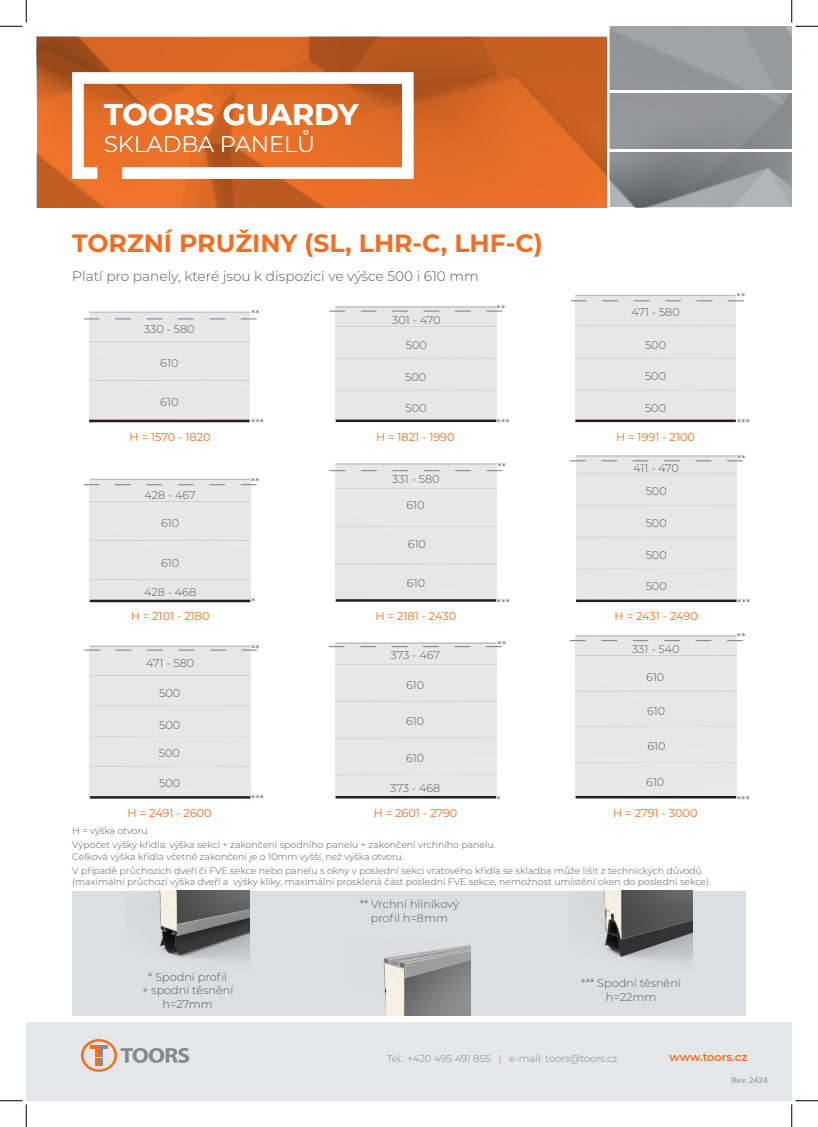
<style>
.page{position:relative;width:818px;height:1127px;background:#fff}
.page>*{position:absolute;margin:0;border:0;box-sizing:border-box;transform-origin:0 0}
.t1{font:700 30px "Montserrat";color:#fff}
.t2{font:700 25px "Montserrat";color:#f36e21}
.t3{font:300 22.5px "Montserrat";color:#fff}
.t4{font:300 13.75px "Montserrat";color:#57585a}
.No_Spacing{font:300 11.25px/13.5px "Montserrat";color:#57585a;text-align:center}
.t5{font:11.25px "Montserrat";color:#f36e21}
.t6{font:600 11.25px "Montserrat";letter-spacing:-.005em;color:#f36e21}
.t7{font:300 10px "Montserrat";letter-spacing:-.005em;color:#808285}
.No_Spacing-2{font:300 9.38px/11.2px "Montserrat";color:#57585a}
.t8{font:600 8.75px "Myriad Pro";color:#a1a3a6}
.s1{color:#f36e21}
</style>
<div class="page">
<img style="left:37px;top:37px;width:569px;height:170px">
<div style="left:26px;top:1022px;width:766px;height:78px;background:#e6e7e9"></div>
<svg style="left:81px;top:1039px;width:108px;height:32px"></svg>
<img style="left:610px;top:152px;width:182px;height:55px">
<div style="left:72px;top:890px;width:674px;height:125px;background:#dddee0"></div>
<img style="left:383px;top:945px;width:88px;height:70px">
<img style="left:569px;top:890px;width:124px;height:72px">
<img style="left:125px;top:890px;width:124px;height:71px">
<hr style="left:89px;top:419px;width:161px;height:3px;background:#231f20">
<hr style="left:89px;top:311px;width:161px;height:2px;background:#bcbdc0">
<svg style="left:84px;top:318px;width:172px;height:1px"></svg>
<hr style="left:90px;top:599px;width:160px;height:3px;background:#231f20">
<hr style="left:90px;top:478px;width:160px;height:2px;background:#bcbdc0">
<svg style="left:84px;top:484px;width:172px;height:1px"></svg>
<hr style="left:336px;top:599px;width:160px;height:2px;background:#231f20">
<hr style="left:336px;top:463px;width:160px;height:1px;background:#bcbdc0">
<svg style="left:329px;top:470px;width:173px;height:1px"></svg>
<hr style="left:90px;top:796px;width:160px;height:2px;background:#231f20">
<hr style="left:90px;top:645px;width:160px;height:1px;background:#bcbdc0">
<svg style="left:84px;top:649px;width:173px;height:1px"></svg>
<hr style="left:576px;top:795px;width:160px;height:3px;background:#231f20">
<hr style="left:576px;top:635px;width:160px;height:1px;background:#bcbdc0">
<svg style="left:570px;top:640px;width:173px;height:1px"></svg>
<hr style="left:336px;top:795px;width:160px;height:3px;background:#231f20">
<svg style="left:329px;top:646px;width:173px;height:1px"></svg>
<hr style="left:336px;top:642px;width:160px;height:1px;background:#bcbdc0">
<hr style="left:576px;top:599px;width:160px;height:3px;background:#231f20">
<svg style="left:570px;top:460px;width:173px;height:1px"></svg>
<hr style="left:576px;top:455px;width:161px;height:1px;background:#bcbdc0">
<hr style="left:336px;top:419px;width:160px;height:3px;background:#231f20">
<hr style="left:336px;top:306px;width:160px;height:1px;background:#bcbdc0">
<svg style="left:329px;top:310px;width:173px;height:1px"></svg>
<hr style="left:575px;top:419px;width:161px;height:3px;background:#231f20">
<svg style="left:571px;top:300px;width:173px;height:1px"></svg>
<hr style="left:575px;top:295px;width:161px;height:1px;background:#bcbdc0">
<svg style="left:67px;top:67px;width:352px;height:117px"></svg>
<svg style="left:0;top:0;width:27px;height:27px"></svg>
<svg style="left:0;top:1100px;width:27px;height:26px"></svg>
<svg style="left:791px;top:0;width:27px;height:27px"></svg>
<svg style="left:791px;top:1100px;width:27px;height:26px"></svg>
<h1 class="t1" style="left:104px;top:92px;width:256px">TOORS GUARDY</h1>
<h3 class="t3" style="left:104px;top:128px;width:212px">SKLADBA PANELŮ</h3>
<p class="t2" style="left:72px;top:225px;width:472px">TORZNÍ PRUŽINY (SL, LHR-C, LHF-C)</p>
<p class="t4" style="left:72px;top:267px;width:408px">Platí pro panely, které jsou k dispozici ve výšce 500 i 610 mm</p>
<p class="No_Spacing" style="left:144px;top:321px;width:52px">330 - 580</p>
<p class="No_Spacing" style="left:160px;top:356px;width:20px">610</p>
<p class="No_Spacing" style="left:160px;top:394px;width:20px">610</p>
<p class="t5" style="left:130px;top:429px;width:82px">H = 1570 - 1820</p>
<p class="No_Spacing" style="left:144px;top:487px;width:53px">428 - 467</p>
<p class="No_Spacing" style="left:161px;top:516px;width:20px">610</p>
<p class="No_Spacing" style="left:161px;top:555px;width:20px">610</p>
<p class="No_Spacing" style="left:144px;top:585px;width:54px">428 - 468</p>
<p class="t5" style="left:131px;top:608px;width:80px">H = 2101 - 2180</p>
<p class="No_Spacing" style="left:146px;top:655px;width:50px">471 - 580</p>
<p class="No_Spacing" style="left:159px;top:685px;width:23px">500</p>
<p class="No_Spacing" style="left:159px;top:717px;width:23px">500</p>
<p class="No_Spacing" style="left:159px;top:745px;width:23px">500</p>
<p class="No_Spacing" style="left:159px;top:775px;width:23px">500</p>
<p class="t5" style="left:128px;top:805px;width:86px">H = 2491 - 2600</p>
<p class="No_Spacing" style="left:251px;top:307px;width:10px">**</p>
<p class="No_Spacing" style="left:251px;top:415px;width:15px">***</p>
<p class="No_Spacing" style="left:251px;top:474px;width:10px">**</p>
<p class="No_Spacing" style="left:251px;top:594px;width:6px">*</p>
<p class="No_Spacing" style="left:251px;top:641px;width:10px">**</p>
<p class="No_Spacing" style="left:251px;top:792px;width:15px">***</p>
<p class="No_Spacing" style="left:392px;top:313px;width:50px">301 - 470</p>
<p class="No_Spacing" style="left:406px;top:338px;width:23px">500</p>
<p class="No_Spacing" style="left:405px;top:370px;width:23px">500</p>
<p class="No_Spacing" style="left:406px;top:401px;width:23px">500</p>
<p class="t5" style="left:376px;top:429px;width:80px">H = 1821 - 1990</p>
<p class="No_Spacing" style="left:392px;top:471px;width:49px">331 - 580</p>
<p class="No_Spacing" style="left:406px;top:498px;width:20px">610</p>
<p class="No_Spacing" style="left:408px;top:536px;width:20px">610</p>
<p class="No_Spacing" style="left:407px;top:575px;width:20px">610</p>
<p class="t5" style="left:375px;top:608px;width:82px">H = 2181 - 2430</p>
<p class="No_Spacing" style="left:390px;top:647px;width:51px">373 - 467</p>
<p class="No_Spacing" style="left:406px;top:678px;width:20px">610</p>
<p class="No_Spacing" style="left:406px;top:714px;width:20px">610</p>
<p class="No_Spacing" style="left:406px;top:750px;width:20px">610</p>
<p class="No_Spacing" style="left:390px;top:780px;width:52px">373 - 468</p>
<p class="t5" style="left:374px;top:805px;width:85px">H = 2601 - 2790</p>
<p class="No_Spacing" style="left:497px;top:302px;width:10px">**</p>
<p class="No_Spacing" style="left:497px;top:416px;width:15px">***</p>
<p class="No_Spacing" style="left:497px;top:459px;width:10px">**</p>
<p class="No_Spacing" style="left:497px;top:595px;width:15px">***</p>
<p class="No_Spacing" style="left:497px;top:637px;width:10px">**</p>
<p class="No_Spacing" style="left:496px;top:792px;width:6px">*</p>
<p class="No_Spacing" style="left:631px;top:305px;width:50px">471 - 580</p>
<p class="No_Spacing" style="left:645px;top:337px;width:23px">500</p>
<p class="No_Spacing" style="left:645px;top:369px;width:23px">500</p>
<p class="No_Spacing" style="left:645px;top:400px;width:23px">500</p>
<p class="t5" style="left:616px;top:429px;width:80px">H = 1991 - 2100</p>
<p class="No_Spacing" style="left:633px;top:460px;width:47px">411 - 470</p>
<p class="No_Spacing" style="left:646px;top:483px;width:23px">500</p>
<p class="No_Spacing" style="left:646px;top:516px;width:23px">500</p>
<p class="No_Spacing" style="left:646px;top:547px;width:23px">500</p>
<p class="No_Spacing" style="left:646px;top:579px;width:23px">500</p>
<p class="t5" style="left:615px;top:608px;width:85px">H = 2431 - 2490</p>
<p class="No_Spacing" style="left:632px;top:641px;width:49px">331 - 540</p>
<p class="No_Spacing" style="left:646px;top:669px;width:20px">610</p>
<p class="No_Spacing" style="left:647px;top:704px;width:20px">610</p>
<p class="No_Spacing" style="left:647px;top:738px;width:20px">610</p>
<p class="No_Spacing" style="left:646px;top:774px;width:20px">610</p>
<p class="t5" style="left:613px;top:805px;width:86px">H = 2791 - 3000</p>
<p class="No_Spacing-2" style="left:72px;top:824px;width:77px">H = výška otvoru</p>
<p class="No_Spacing-2" style="left:72px;top:838px;width:425px">Výpočet výšky křídla: výška sekcí + zakončení spodního panelu + zakončení vrchního panelu.<br>Celková výška křídla včetně zakončení je o 10mm vyšší, než výška otvoru.</p>
<p class="No_Spacing-2" style="left:72px;top:864px;width:640px">V případě průchozích dveří či FVE sekce nebo panelu s okny v poslední sekci vratového křídla se skladba může lišit z technických důvodů (maximální průchozí výška dveří a výšky kliky, maximální prosklená část poslední FVE sekce, nemožnost umístění oken do poslední sekce).</p>
<p class="No_Spacing" style="left:142px;top:969px;width:93px">* Spodní profil<br>+ spodní těsnění h=27mm</p>
<p class="No_Spacing" style="left:360px;top:896px;width:101px">** Vrchní hliníkový profil h=8mm</p>
<p class="No_Spacing" style="left:581px;top:975px;width:101px">*** Spodní těsnění h=22mm</p>
<p class="No_Spacing" style="left:737px;top:289px;width:10px">**</p>
<p class="No_Spacing" style="left:737px;top:415px;width:15px">***</p>
<p class="No_Spacing" style="left:737px;top:452px;width:10px">**</p>
<p class="No_Spacing" style="left:737px;top:595px;width:15px">***</p>
<p class="No_Spacing" style="left:737px;top:630px;width:10px">**</p>
<p class="No_Spacing" style="left:737px;top:792px;width:15px">***</p>
<p class="t7" style="left:387px;top:1051px;width:232px">Tel.: +420 495 491 855 <span class="s1">|</span> e-mail: toors@toors.cz</p>
<p class="t6" style="left:670px;top:1048px;width:79px">www.toors.cz</p>
<p class="t8" style="left:731px;top:1074px;width:38px">Rev. 2424</p>
</div>
